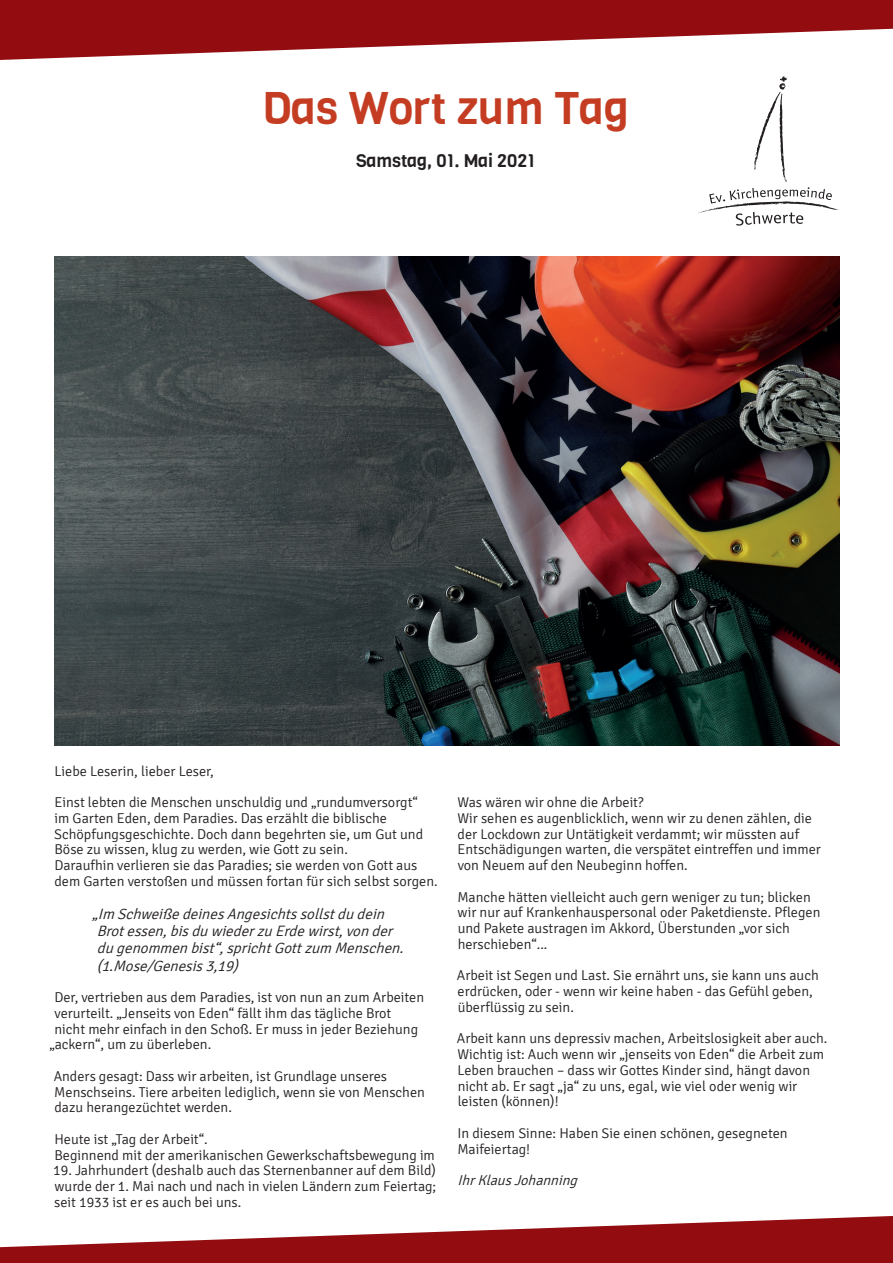
<style>
.page{position:relative;width:893px;height:1263px;background:#fff}
.page>*{position:absolute;margin:0;border:0;box-sizing:border-box;transform-origin:0 0}
.t1{font:45px "Viga";color:#c43d23}
.t2{font:18px "Viga";color:#231f20}
.t3{font:italic 300 15px/17.2px "Signika";color:#231f20}
.t4{font:300 14.25px/15.8px "Signika";color:#231f20}
.t5{font:italic 300 14.25px "Signika";color:#231f20}
</style>
<div class="page">
<svg style="left:698px;top:77px;width:141px;height:149px"></svg>
<svg style="left:0;top:0;width:893px;height:60px;fill:#920c10"></svg>
<svg style="left:0;top:1216px;width:893px;height:47px"></svg>
<img style="left:54px;top:256px;width:786px;height:489px">
<h1 class="t1" style="left:262px;top:78px;width:368px">Das Wort zum Tag</h1>
<p class="t2" style="left:356px;top:149px;width:180px">Samstag, 01. Mai 2021</p>
<p class="t4" style="left:54px;top:763px;width:161px">Liebe Leserin, lieber Leser,</p>
<p class="t4" style="left:54px;top:795px;width:385px">Einst lebten die Menschen unschuldig und „rundumversorgt“<br>im Garten Eden, dem Paradies. Das erzählt die biblische Schöpfungsgeschichte. Doch dann begehrten sie, um Gut und Böse zu wissen, klug zu werden, wie Gott zu sein.<br>Daraufhin verlieren sie das Paradies; sie werden von Gott aus dem Garten verstoßen und müssen fortan für sich selbst sorgen.</p>
<p class="t3" style="left:97px;top:905px;width:312px;text-indent:-5px">„Im SchweißedeinesAngesichtssollstdudein Brotessen,bisduwiederzuErdewirst,vonder dugenommenbist“,sprichtGottzum Menschen. (1.Mose/Genesis3,19)</p>
<p class="t4" style="left:54px;top:990px;width:371px">Der, vertrieben aus dem Paradies, ist von nun an zum Arbeiten</p>
<p class="t4" style="left:55px;top:1005px;width:338px">verurteilt. „Jenseits von Eden“ fällt ihm das tägliche Brot</p>
<p class="t4" style="left:55px;top:1021px;width:365px">nicht mehr einfach in den Schoß. Er muss in jeder Beziehung</p>
<p class="t4" style="left:50px;top:1037px;width:163px">„ackern“, um zu überleben.</p>
<p class="t4" style="left:54px;top:1068px;width:373px">Anders gesagt: Dass wir arbeiten, ist Grundlage unseres<br>Menschseins. Tiere arbeiten lediglich, wenn sie von Menschen dazu herangezüchtet werden.</p>
<p class="t4" style="left:54px;top:1131px;width:382px">Heute ist „Tag der Arbeit“.<br>Beginnend mit der amerikanischen Gewerkschaftsbewegung im</p>
<p class="t4" style="left:53px;top:1163px;width:384px;text-align:justify">19. Jahrhundert (deshalb auch das Sternenbanner auf dem Bild) wurde der 1. Mai nach und nach in vielen Ländern zum Feiertag; seit 1933 ist er es auch bei uns.</p>
<p class="t4" style="left:457px;top:795px;width:365px">Was wären wir ohne die Arbeit?<br>Wir sehen es augenblicklich, wenn wir zu denen zählen, die der Lockdown zur Untätigkeit verdammt; wir müssten auf Entschädigungen warten, die verspätet eintreffen und immer von Neuem auf den Neubeginn hoffen.</p>
<p class="t4" style="left:457px;top:889px;width:365px">Manche hätten vielleicht auch gern weniger zu tun; blicken wir nur auf Krankenhauspersonal oder Paketdienste. Pflegen und Pakete austragen im Akkord, Überstunden „vor sich herschieben“...</p>
<p class="t4" style="left:457px;top:968px;width:363px">Arbeit ist Segen und Last. Sie ernährt uns, sie kann uns auch erdrücken, oder - wenn wir keine haben - das Gefühl geben, überflüssig zu sein.</p>
<p class="t4" style="left:457px;top:1031px;width:372px">Arbeit kann uns depressiv machen, Arbeitslosigkeit aber auch.<br>Wichtig ist: Auch wenn wir „jenseits von Eden“ die Arbeit zum Leben brauchen – dass wir Gottes Kinder sind, hängt davon nicht ab. Er sagt „ja“ zu uns, egal, wie viel oder wenig wir leisten (können)!</p>
<p class="t4" style="left:457px;top:1125px;width:332px">In diesem Sinne: Haben Sie einen schönen, gesegneten<br>Maifeiertag!</p>
<p class="t5" style="left:457px;top:1172px;width:125px">IhrKlausJohanning</p>
</div>
